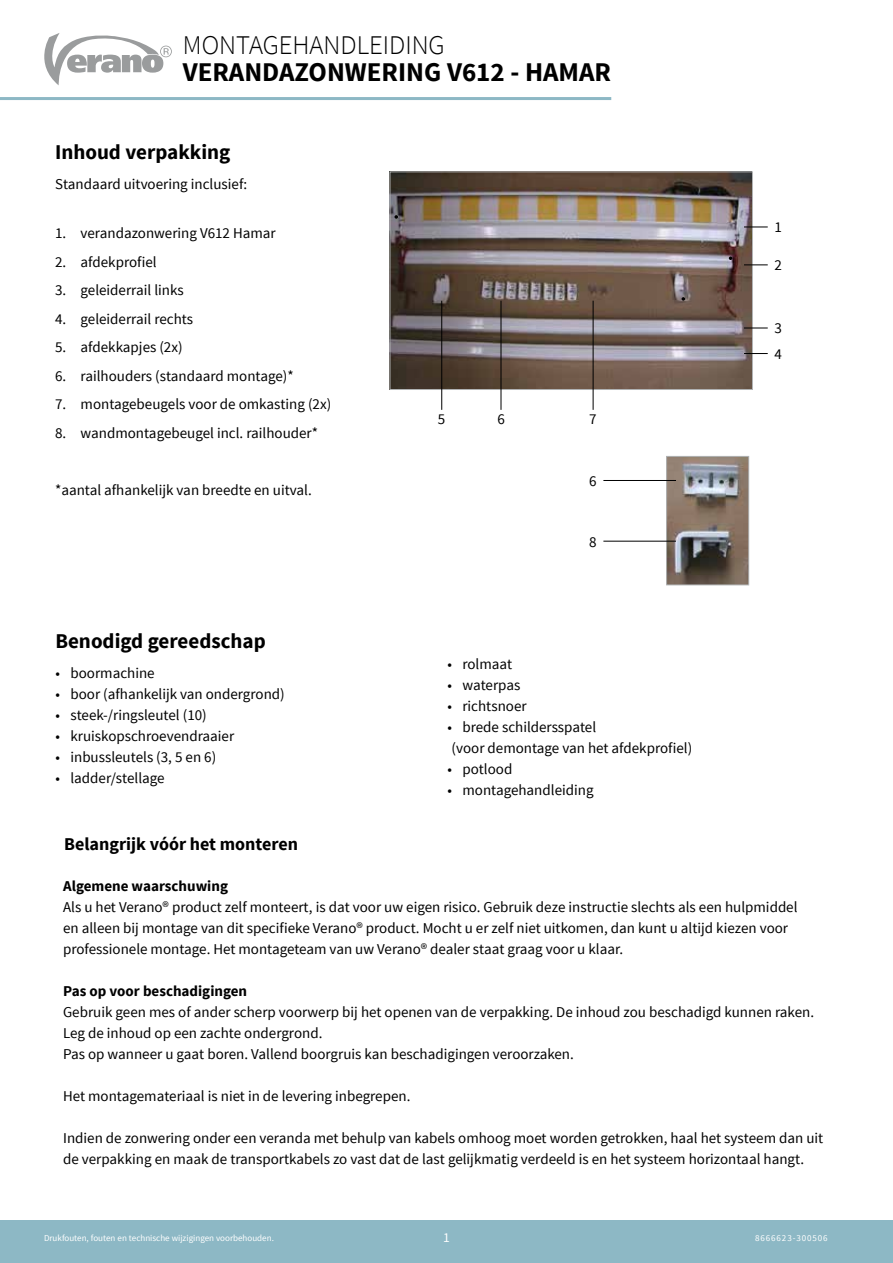
<style>
.page{position:relative;width:893px;height:1263px;background:#fff}
.page>*{position:absolute;margin:0;border:0;box-sizing:border-box;transform-origin:0 0}
.t1{font:700 27px "Source Sans Pro";color:#000}
.t2{font:300 27px "Source Sans Pro";color:#000}
.t3{font:700 21px "Source Sans Pro";color:#000}
.t4{font:700 18px "Source Sans Pro";color:#000}
.t5{font:15px/21px "Source Sans Pro";color:#000}
.t6{font:700 15px "Source Sans Pro";color:#000}
.t7{font:13.5px "Source Sans Pro";color:#fff}
.t8{font:9px "Source Sans Pro";color:#fff}
.t9{font:9px "Source Sans Pro";letter-spacing:.1em;color:#fff}
</style>
<div class="page">
<svg style="left:44px;top:33px;width:128px;height:52px"></svg>
<hr style="left:0;top:97px;width:611px;height:3px;background:#8db8c5">
<div style="left:0;top:1220px;width:893px;height:43px;background:#8db8c5"></div>
<img style="left:392px;top:173px;width:359px;height:215px">
<div style="left:390px;top:171px;width:363px;height:219px;border:1px solid #b1b3b4"></div>
<img style="left:668px;top:458px;width:79px;height:125px">
<div style="left:666px;top:456px;width:83px;height:129px;border:1px solid #b1b3b4"></div>
<svg style="left:394px;top:215px;width:4px;height:4px"></svg>
<svg style="left:682px;top:297px;width:3px;height:4px"></svg>
<svg style="left:729px;top:256px;width:3px;height:4px"></svg>
<svg style="left:744px;top:227px;width:24px;height:1px"></svg>
<svg style="left:744px;top:265px;width:24px;height:1px"></svg>
<svg style="left:744px;top:328px;width:24px;height:1px"></svg>
<svg style="left:744px;top:353px;width:24px;height:1px"></svg>
<hr style="left:603px;top:480px;width:73px;height:1px;background:#000">
<hr style="left:501px;top:301px;width:1px;height:109px;background:#000">
<hr style="left:593px;top:301px;width:1px;height:109px;background:#000">
<hr style="left:441px;top:301px;width:1px;height:109px;background:#000">
<hr style="left:603px;top:541px;width:73px;height:1px;background:#000">
<h1 class="t2" style="left:183px;top:29px;width:263px">MONTAGEHANDLEIDING</h1>
<h1 class="t1" style="left:183px;top:55px;width:430px">VERANDAZONWERING V612 - HAMAR</h1>
<h2 class="t3" style="left:55px;top:139px;width:177px">Inhoud verpakking</h2>
<p class="t5" style="left:55px;top:174px;width:194px">Standaard uitvoering inclusief:</p>
<p class="t5" style="left:55px;top:223px;width:222px">1. verandazonwering V612 Hamar</p>
<p class="t5" style="left:55px;top:252px;width:103px">2. afdekprofiel</p>
<p class="t5" style="left:55px;top:280px;width:130px">3. geleiderrail links</p>
<p class="t5" style="left:55px;top:309px;width:140px">4. geleiderrail rechts</p>
<p class="t5" style="left:55px;top:337px;width:129px">5. afdekkapjes (2x)</p>
<p class="t5" style="left:55px;top:366px;width:240px">6. railhouders (standaard montage)*</p>
<p class="t5" style="left:55px;top:394px;width:278px">7. montagebeugels voor de omkasting (2x)</p>
<p class="t5" style="left:55px;top:423px;width:264px">8. wandmontagebeugel incl. railhouder*</p>
<p class="t5" style="left:55px;top:480px;width:258px">*aantal afhankelijk van breedte en uitval.</p>
<h2 class="t3" style="left:55px;top:628px;width:212px">Benodigd gereedschap</h2>
<p class="t5" style="left:55px;top:663px;width:101px">• boormachine</p>
<p class="t5" style="left:55px;top:684px;width:231px">• boor (afhankelijk van ondergrond)</p>
<p class="t5" style="left:55px;top:705px;width:153px">• steek-/ringsleutel (10)</p>
<p class="t5" style="left:55px;top:726px;width:180px">• kruiskopschroevendraaier</p>
<p class="t5" style="left:55px;top:747px;width:162px">• inbussleutels (3, 5 en 6)</p>
<p class="t5" style="left:55px;top:768px;width:111px">• ladder/stellage</p>
<p class="t5" style="left:438px;top:408px;width:9px">5</p>
<p class="t5" style="left:497px;top:408px;width:9px">6</p>
<p class="t5" style="left:589px;top:408px;width:9px">7</p>
<p class="t5" style="left:589px;top:471px;width:9px">6</p>
<p class="t5" style="left:589px;top:532px;width:9px">8</p>
<p class="t5" style="left:447px;top:654px;width:66px">• rolmaat</p>
<p class="t5" style="left:447px;top:675px;width:74px">• waterpas</p>
<p class="t5" style="left:447px;top:696px;width:81px">• richtsnoer</p>
<p class="t5" style="left:447px;top:717px;width:246px">• brede schildersspatel<br>(voor demontage van het afdekprofiel)</p>
<p class="t5" style="left:447px;top:759px;width:66px">• potlood</p>
<p class="t5" style="left:447px;top:780px;width:148px">• montagehandleiding</p>
<p class="t5" style="left:774px;top:217px;width:9px">1</p>
<p class="t5" style="left:774px;top:255px;width:9px">2</p>
<p class="t5" style="left:774px;top:316px;width:9px;line-height:25.5px">3<br>4</p>
<p class="t4" style="left:64px;top:833px;width:236px">Belangrijk vóór het monteren</p>
<p class="t6" style="left:63px;top:876px;width:166px">Algemene waarschuwing</p>
<p class="t5" style="left:63px;top:896px;width:736px">Als u het Verano® product zelf monteert, is dat voor uw eigen risico. Gebruik deze instructie slechts als een hulpmiddel en alleen bij montage van dit specifieke Verano® product. Mocht u er zelf niet uitkomen, dan kunt u altijd kiezen voor professionele montage. Het montageteam van uw Verano® dealer staat graag voor u klaar.</p>
<p class="t6" style="left:63px;top:981px;width:185px">Pas op voor beschadigingen</p>
<p class="t5" style="left:63px;top:1001px;width:752px">Gebruik geen mes of ander scherp voorwerp bij het openen van de verpakking. De inhoud zou beschadigd kunnen raken.<br>Leg de inhoud op een zachte ondergrond.<br>Pas op wanneer u gaat boren. Vallend boorgruis kan beschadigingen veroorzaken.</p>
<p class="t5" style="left:63px;top:1085px;width:349px">Het montagemateriaal is niet in de levering inbegrepen.</p>
<p class="t5" style="left:63px;top:1127px;width:762px">Indien de zonwering onder een veranda met behulp van kabels omhoog moet worden getrokken, haal het systeem dan uit de verpakking en maak de transportkabels zo vast dat de last gelijkmatig verdeeld is en het systeem horizontaal hangt.</p>
<p class="t8" style="left:44px;top:1233px;width:231px">Drukfouten, fouten en technische wijzigingen voorbehouden.</p>
<p class="t7" style="left:443px;top:1229px;width:8px">1</p>
<p class="t9" style="left:755px;top:1233px;width:74px">8666623-300506</p>
</div>
